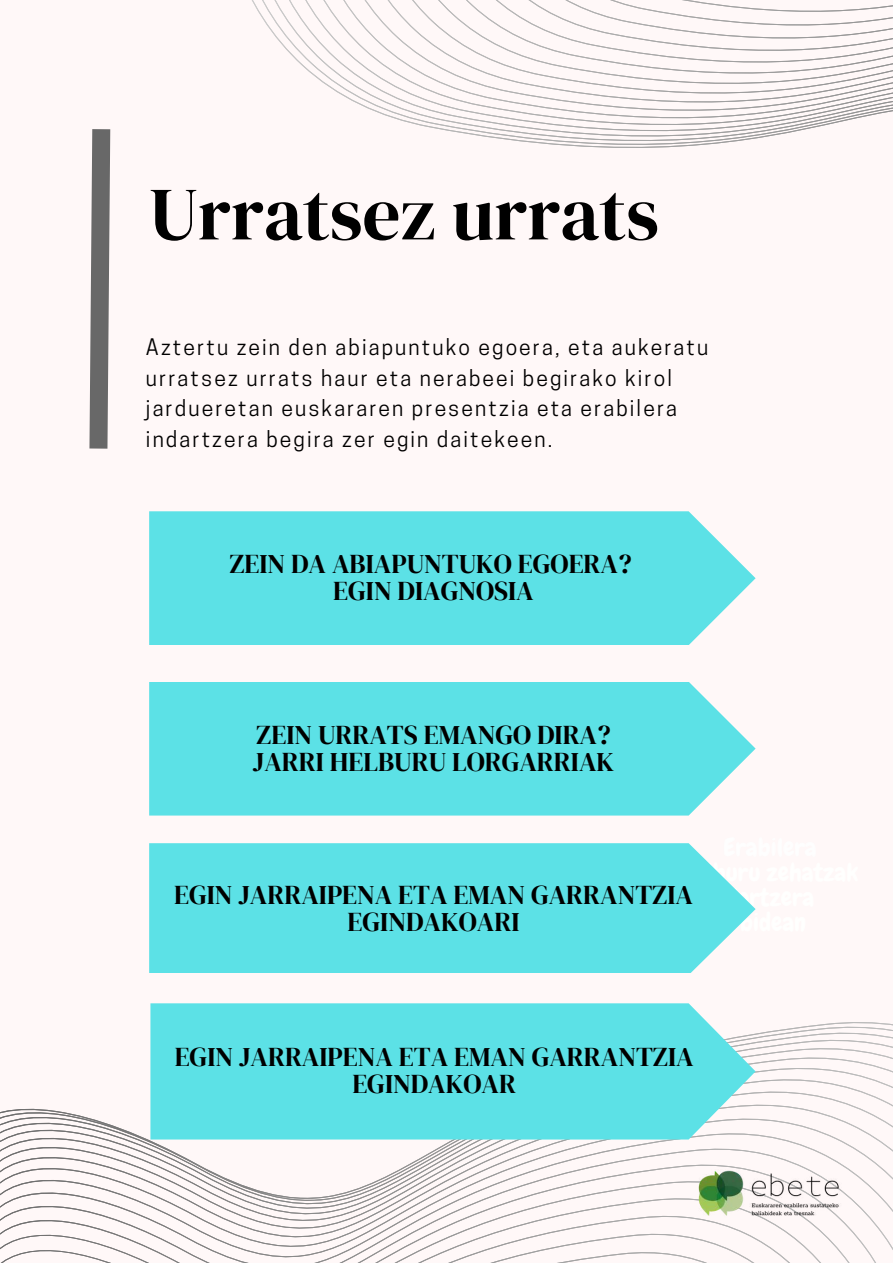
<style>
.page{position:relative;width:893px;height:1264px;background:#fff}
.page>*{position:absolute;margin:0;border:0;box-sizing:border-box;transform-origin:0 0}
.t1{font:75px "DM Serif Display";color:#000}
.t2{font:27px/27px "DM Serif Display";color:#000;text-align:center}
.t3{font:21.15px/30.8px "Cooper Hewitt";letter-spacing:.1em;color:#000}
</style>
<div class="page">
<div style="left:0;top:0;width:892px;height:1262px;background:#fff8f8"></div>
<svg style="left:0;top:908px;width:892px;height:354px"></svg>
<svg style="left:252px;top:0;width:640px;height:148px"></svg>
<svg style="left:89px;top:129px;width:22px;height:320px;background:#838282"></svg>
<div style="left:149px;top:511px;width:606px;height:134px;background:#5ce1e6"></div>
<div style="left:149px;top:682px;width:606px;height:133px;background:#5ce1e6"></div>
<div style="left:149px;top:843px;width:606px;height:129px;background:#5ce1e6"></div>
<div style="left:150px;top:1003px;width:605px;height:136px;background:#5ce1e6"></div>
<img style="left:691px;top:1164px;width:155px;height:57px">
<h1 class="t1" style="left:149px;top:162px;width:511px">Urratsez urrats</h1>
<p class="t3" style="left:146px;top:334px;width:564px">Aztertu zein den abiapuntuko egoera, eta aukeratu urratsez urrats haur eta nerabeei begirako kirol jardueretan euskararen presentzia eta erabilera indartzera begira zer egin daitekeen.</p>
<p class="t2" style="left:229px;top:550px;width:404px">ZEIN DA ABIAPUNTUKO EGOERA?<br>EGIN DIAGNOSIA</p>
<p class="t2" style="left:253px;top:720px;width:363px;text-align:left">ZEIN URRATS EMANGO DIRA?<br>JARRI HELBURU LORGARRIAK</p>
<p class="t2" style="left:174px;top:881px;width:520px">EGIN JARRAIPENA ETA EMAN GARRANTZIA<br>EGINDAKOARI</p>
<p class="t2" style="left:175px;top:1043px;width:520px">EGIN JARRAIPENA ETA EMAN GARRANTZIA<br>EGINDAKOAR</p>
</div>
